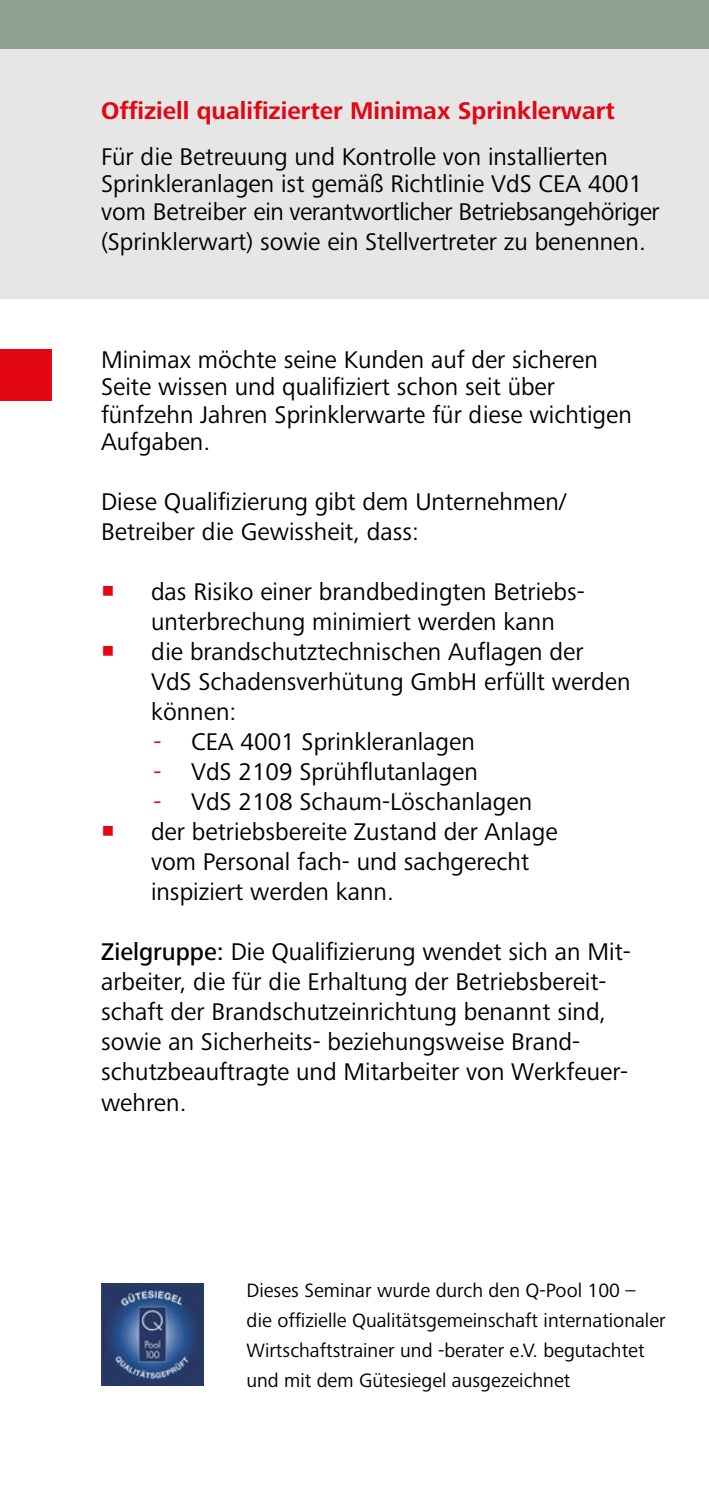
<style>
.page{position:relative;width:709px;height:1489px;background:#fff}
.page>*{position:absolute;margin:0;border:0;box-sizing:border-box;transform-origin:0 0}
.t1{font:25px/30px "Frutiger Next Pro";color:#000}
.t2{font:700 25px "Frutiger Next Pro";color:#e30613}
.t3{font:20px/30px "Frutiger Next Pro";color:#000}
.s1{color:#e30613}
.s2{font-weight:500}
</style>
<div class="page">
<div style="left:0;top:0;width:709px;height:299px;background:#e6e6e6"></div>
<div style="left:0;top:0;width:709px;height:49px;background:#8da091"></div>
<div style="left:0;top:349px;width:51px;height:52px;background:#e30613"></div>
<img style="left:101px;top:1283px;width:103px;height:102px">
<p class="t2" style="left:101px;top:97px;width:515px">Offiziell qualifizierter Minimax Sprinklerwart</p>
<p class="t1" style="left:101px;top:143px;width:560px;line-height:27.5px">Für die Betreuung und Kontrolle von installierten<br>Sprinkleranlagen ist gemäß Richtlinie VdS CEA 4001 vom Betreiber ein verantwortlicher Betriebsangehöriger</p>
<p class="t1" style="left:101px;top:226px;width:546px">(Sprinklerwart) sowie ein Stellvertreter zu benennen.</p>
<p class="t1" style="left:101px;top:345px;width:532px;line-height:27.5px">Minimax möchte seine Kunden auf der sicheren Seite wissen und qualifiziert schon seit über fünfzehn Jahren Sprinklerwarte für diese wichtigen Aufgaben.</p>
<p class="t1" style="left:101px;top:487px;width:467px">Diese Qualifizierung gibt dem Unternehmen/<br>Betreiber die Gewissheit, dass:</p>
<p class="t1" style="left:151px;top:577px;width:435px;text-indent:-50px"><span class="s1">○</span> das Risiko einer brandbedingten Betriebs&shy;unterbrechung minimiert werden kann</p>
<p class="t1" style="left:151px;top:637px;width:481px;text-indent:-50px"><span class="s1">○</span> die brandschutztechnischen Auflagen der<br>VdS Schadensverhütung GmbH erfüllt werden können:</p>
<p class="t1" style="left:153px;top:727px;width:323px"><span class="s1">-</span> CEA 4001 Sprinkleranlagen</p>
<p class="t1" style="left:153px;top:757px;width:326px"><span class="s1">-</span> VdS 2109 Sprühflutanlagen</p>
<p class="t1" style="left:153px;top:787px;width:380px"><span class="s1">-</span> VdS 2108 Schaum-Löschanlagen</p>
<p class="t1" style="left:151px;top:817px;width:408px;text-indent:-50px"><span class="s1">○</span> der betriebsbereite Zustand der Anlage vom Personal fach- und sachgerecht inspiziert werden kann.</p>
<p class="t1" style="left:101px;top:937px;width:531px"><span class="s2">Zielgruppe:</span> Die Qualifizierung wendet sich an Mit&shy;arbeiter, die für die Erhaltung der Betriebsbereit&shy;schaft der Brandschutzeinrichtung benannt sind, sowie an Sicherheits- beziehungsweise Brand&shy;schutzbeauftragte und Mitarbeiter von Werkfeuer&shy;wehren.</p>
<p class="t3" style="left:246px;top:1275px;width:421px">Dieses Seminar wurde durch den Q-Pool 100 – die offizielle Qualitätsgemeinschaft internationaler Wirtschaftstrainer und -berater e.V. begutachtet und mit dem Gütesiegel ausgezeichnet</p>
</div>
